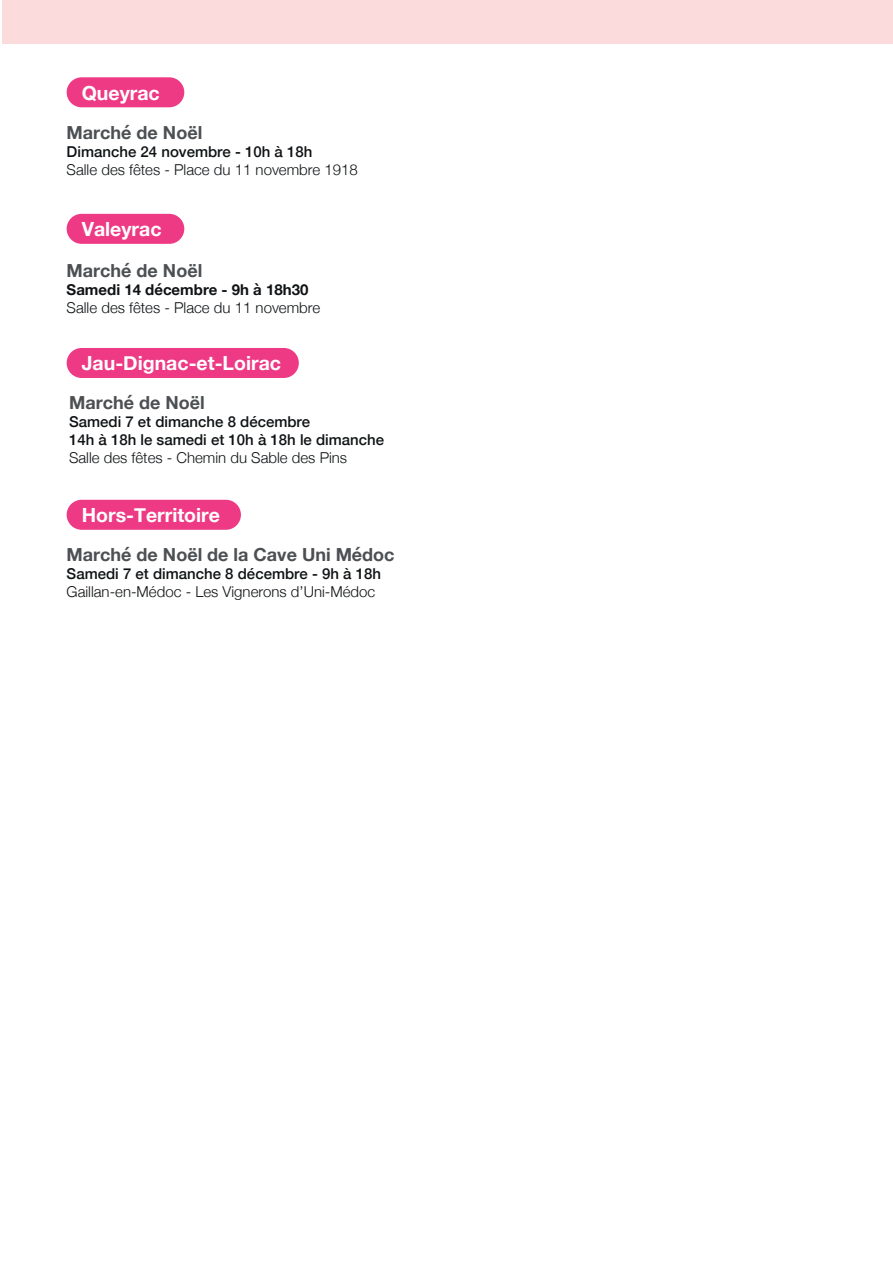
<style>
.page{position:relative;width:893px;height:1263px;background:#fff}
.page>*{position:absolute;margin:0;border:0;box-sizing:border-box;transform-origin:0 0}
.t1{font:700 19.5px "Helvetica Neue";color:#fff}
.t2{font:700 18px "Helvetica Neue";color:#4c5052}
.t3{font:300 15px "Helvetica Neue";color:#101315}
.t4{font:500 15px/18px "Helvetica Neue";color:#101315}
.t5{font:700 15px "Helvetica Neue";color:#101315}
</style>
<div class="page">
<div style="left:67px;top:77px;width:117px;height:30px;background:#ee3984;border-radius:15px"></div>
<div style="left:67px;top:214px;width:117px;height:30px;background:#ee3984;border-radius:15px"></div>
<div style="left:67px;top:348px;width:232px;height:30px;background:#ee3984;border-radius:15px"></div>
<div style="left:67px;top:500px;width:174px;height:30px;background:#ee3984;border-radius:15px"></div>
<div style="left:3px;top:0;width:890px;height:44px;background:#fbdbdb"></div>
<h1 class="t1" style="left:82px;top:77px;width:80px">Queyrac</h1>
<p class="t2" style="left:67px;top:118px;width:137px">Marché de Noël</p>
<p class="t4" style="left:67px;top:141px;width:247px">Dimanche 24 novembre - 10h à 18h</p>
<p class="t3" style="left:67px;top:157px;width:293px">Salle des fêtes - Place du 11 novembre 1918</p>
<h1 class="t1" style="left:82px;top:214px;width:81px">Valeyrac</h1>
<p class="t2" style="left:67px;top:256px;width:137px">Marché de Noël</p>
<p class="t5" style="left:67px;top:278px;width:243px">Samedi 14 décembre - 9h à 18h30</p>
<p class="t3" style="left:67px;top:295px;width:255px">Salle des fêtes - Place du 11 novembre</p>
<h1 class="t1" style="left:82px;top:348px;width:201px">Jau-Dignac-et-Loirac</h1>
<p class="t2" style="left:69px;top:388px;width:137px">Marché de Noël</p>
<p class="t4" style="left:69px;top:411px;width:317px">Samedi 7 et dimanche 8 décembre<br>14h à 18h le samedi et 10h à 18h le dimanche</p>
<p class="t3" style="left:69px;top:445px;width:280px">Salle des fêtes - Chemin du Sable des Pins</p>
<h1 class="t1" style="left:82px;top:500px;width:140px">Hors-Territoire</h1>
<p class="t2" style="left:67px;top:540px;width:329px">Marché de Noël de la Cave Uni Médoc</p>
<p class="t4" style="left:67px;top:563px;width:316px">Samedi 7 et dimanche 8 décembre - 9h à 18h</p>
<p class="t3" style="left:67px;top:579px;width:310px">Gaillan-en-Médoc - Les Vignerons d’Uni-Médoc</p>
</div>
